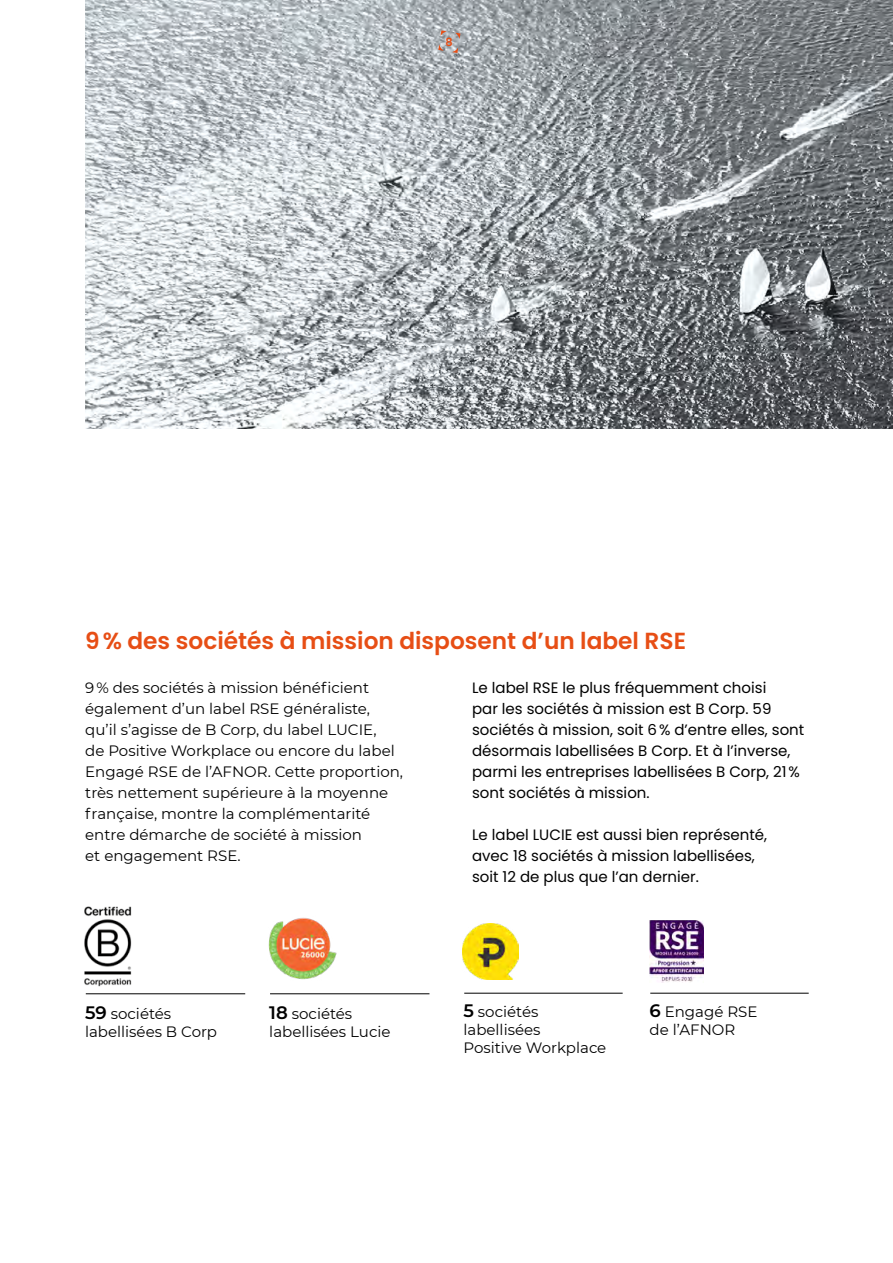
<style>
.page{position:relative;width:893px;height:1263px;background:#fff}
.page>*{position:absolute;margin:0;border:0;box-sizing:border-box;transform-origin:0 0}
.t1{font:600 23.25px "Poppins";color:#e74e15}
.t2{font:15px/21px "Montserrat";color:#000}
.t3{font:15px/21px "Poppins";color:#000}
.t4{font:600 11.4px "Poppins";color:#e74e15}
.s1{font-weight:600;font-size:18px}
</style>
<div class="page">
<img style="left:85px;top:0;width:808px;height:429px">
<hr style="left:86px;top:993px;width:159px;height:1px;background:#000">
<hr style="left:270px;top:993px;width:159px;height:1px;background:#000">
<hr style="left:464px;top:993px;width:159px;height:1px;background:#000">
<hr style="left:650px;top:993px;width:159px;height:1px;background:#000">
<img style="left:268px;top:917px;width:69px;height:63px">
<img style="left:462px;top:923px;width:57px;height:56px">
<img style="left:649px;top:920px;width:55px;height:62px">
<img style="left:84px;top:906px;width:48px;height:80px">
<svg style="left:434px;top:30px;width:26px;height:23px"></svg>
<p class="t4" style="left:442px;top:35px;width:9px">8</p>
<p class="t4" style="left:446px;top:35px;width:9px">8</p>
<h1 class="t1" style="left:85px;top:627px;width:602px">9% des sociétés à mission disposent d’un label RSE</h1>
<p class="t2" style="left:85px;top:677px;width:319px">9 % des sociétés à mission bénéficient également d’un label RSE généraliste, qu’il s’agisse de B Corp, du label LUCIE,<br>de Positive Workplace ou encore du label Engagé RSE de l’AFNOR. Cette proportion, très nettement supérieure à la moyenne française, montre la complémentarité entre démarche de société à mission<br>et engagement RSE.</p>
<p class="t3" style="left:472px;top:677px;width:334px">Le label RSE le plus fréquemment choisi<br>par les sociétés à mission est B Corp. 59 sociétés à mission, soit 6% d’entre elles, sont désormais labellisées B Corp. Et à l’inverse, parmi les entreprises labellisées B Corp, 21% sont sociétés à mission.</p>
<p class="t3" style="left:472px;top:824px;width:297px">Le label LUCIE est aussi bien représenté, avec 18 sociétés à mission labellisées, soit 12 de plus que l’an dernier.</p>
<p class="t2" style="left:85px;top:1004px;width:134px;line-height:18px"><span class="s1">59</span> sociétés labellisées B Corp</p>
<p class="t2" style="left:269px;top:1004px;width:123px;line-height:18px"><span class="s1">18</span> sociétés labellisées Lucie</p>
<p class="t2" style="left:463px;top:1002px;width:144px;line-height:18px"><span class="s1">5</span> sociétés labellisées<br>Positive Workplace</p>
<p class="t2" style="left:649px;top:1002px;width:109px;line-height:18px"><span class="s1">6</span> Engagé RSE de l’AFNOR</p>
</div>
